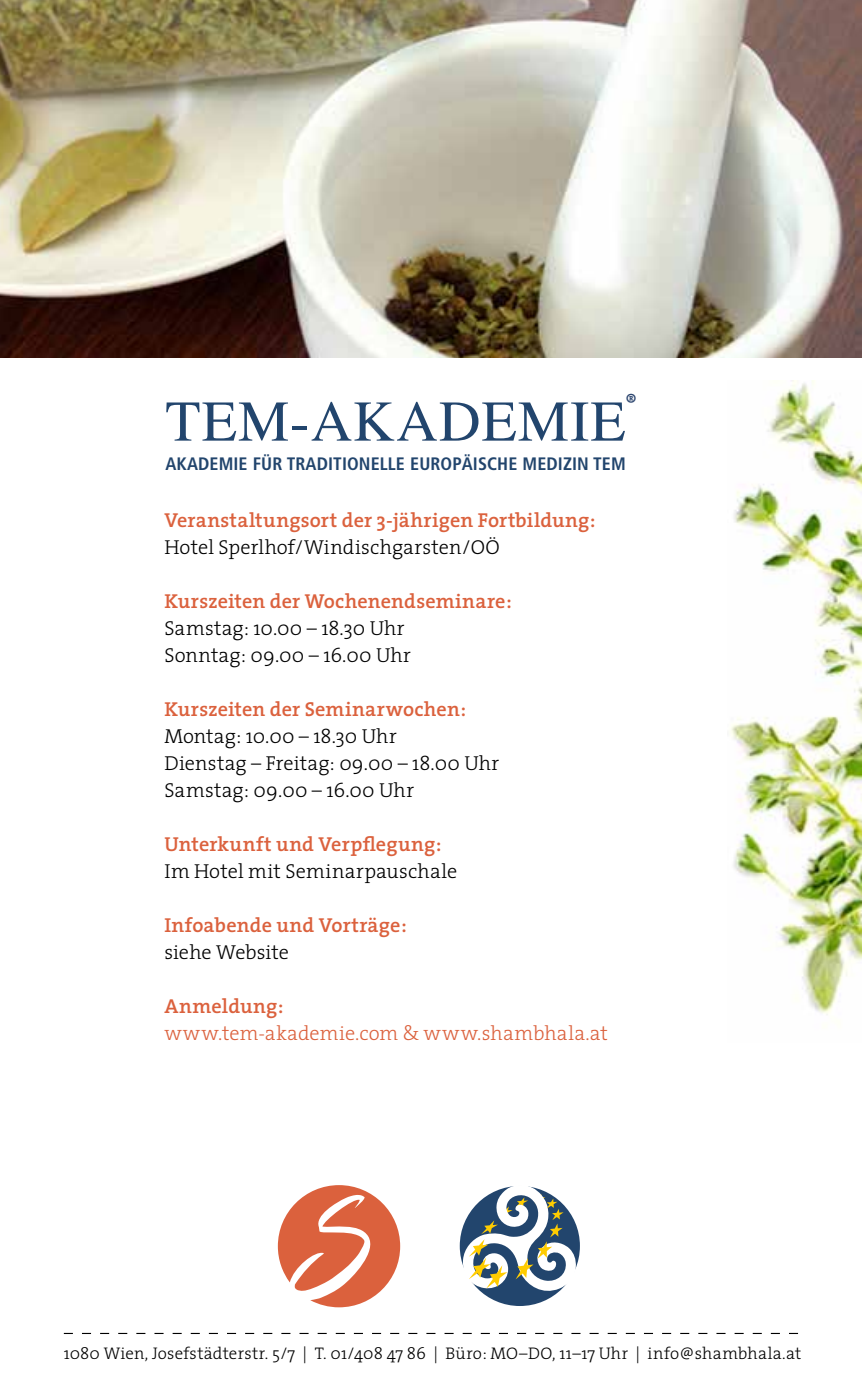
<style>
.page{position:relative;width:862px;height:1394px;background:#fff}
.page>*{position:absolute;margin:0;border:0;box-sizing:border-box;transform-origin:0 0}
.t1{font:57.6px "Times";letter-spacing:.02em;color:#22456d}
.t2{font:300 20.25px/27px "The Serif";letter-spacing:.005em;color:#000}
.t3{font:600 20.25px "The Serif";letter-spacing:.005em;color:#db613d}
.t4{font:300 20.25px "The Serif";letter-spacing:.01em;color:#db613d}
.t5{font:600 20.25px "The Serif";color:#2e4770}
.t6{font:700 condensed 18px "Frutiger";letter-spacing:.005em;color:#22456d}
.t7{font:300 16.88px "The Serif";letter-spacing:.01em;color:#000}
</style>
<div class="page">
<svg style="left:64px;top:1333px;width:733px;height:1px"></svg>
<img style="left:0;top:0;width:861px;height:357px">
<div style="left:459px;top:1186px;width:120px;height:120px;background:#22456d;border-radius:50%"></div>
<svg style="left:461px;top:1186px;width:115px;height:109px"></svg>
<svg style="left:278px;top:1185px;width:122px;height:122px"></svg>
<img style="left:730px;top:381px;width:131px;height:634px">
<p class="t5" style="left:625px;top:385px;width:13px">®</p>
<h1 class="t1" style="left:165px;top:367px;width:461px">TEM-AKADEMIE</h1>
<p class="t6" style="left:165px;top:453px;width:461px">AKADEMIE FÜR TRADITIONELLE EUROPÄISCHE MEDIZIN TEM</p>
<p class="t3" style="left:164px;top:503px;width:432px">Veranstaltungsort der 3-jährigen Fortbildung:</p>
<p class="t2" style="left:164px;top:533px;width:336px">Hotel Sperlhof/Windischgarsten/OÖ</p>
<p class="t3" style="left:164px;top:584px;width:349px">Kurszeiten der Wochenendseminare:</p>
<p class="t2" style="left:164px;top:614px;width:248px">Samstag: 10.00 – 18.30 Uhr<br>Sonntag: 09.00 – 16.00 Uhr</p>
<p class="t3" style="left:164px;top:692px;width:303px">Kurszeiten der Seminarwochen:</p>
<p class="t2" style="left:164px;top:722px;width:336px">Montag: 10.00 – 18.30 Uhr<br>Dienstag – Freitag: 09.00 – 18.00 Uhr<br>Samstag: 09.00 – 16.00 Uhr</p>
<p class="t3" style="left:164px;top:827px;width:278px">Unterkunft und Verpflegung:</p>
<p class="t2" style="left:164px;top:857px;width:294px">Im Hotel mit Seminarpauschale</p>
<p class="t3" style="left:164px;top:908px;width:244px">Infoabende und Vorträge:</p>
<p class="t2" style="left:164px;top:938px;width:126px">siehe Website</p>
<p class="t3" style="left:164px;top:989px;width:120px">Anmeldung:</p>
<p class="t4" style="left:164px;top:1016px;width:445px">www.tem-akademie.com &amp; www.shambhala.at</p>
<p class="t7" style="left:64px;top:1338px;width:738px">1080 Wien, Josefstädterstr. 5/7 | T. 01/408 47 86 | Büro: MO–DO, 11–17 Uhr | info@shambhala.at</p>
</div>
